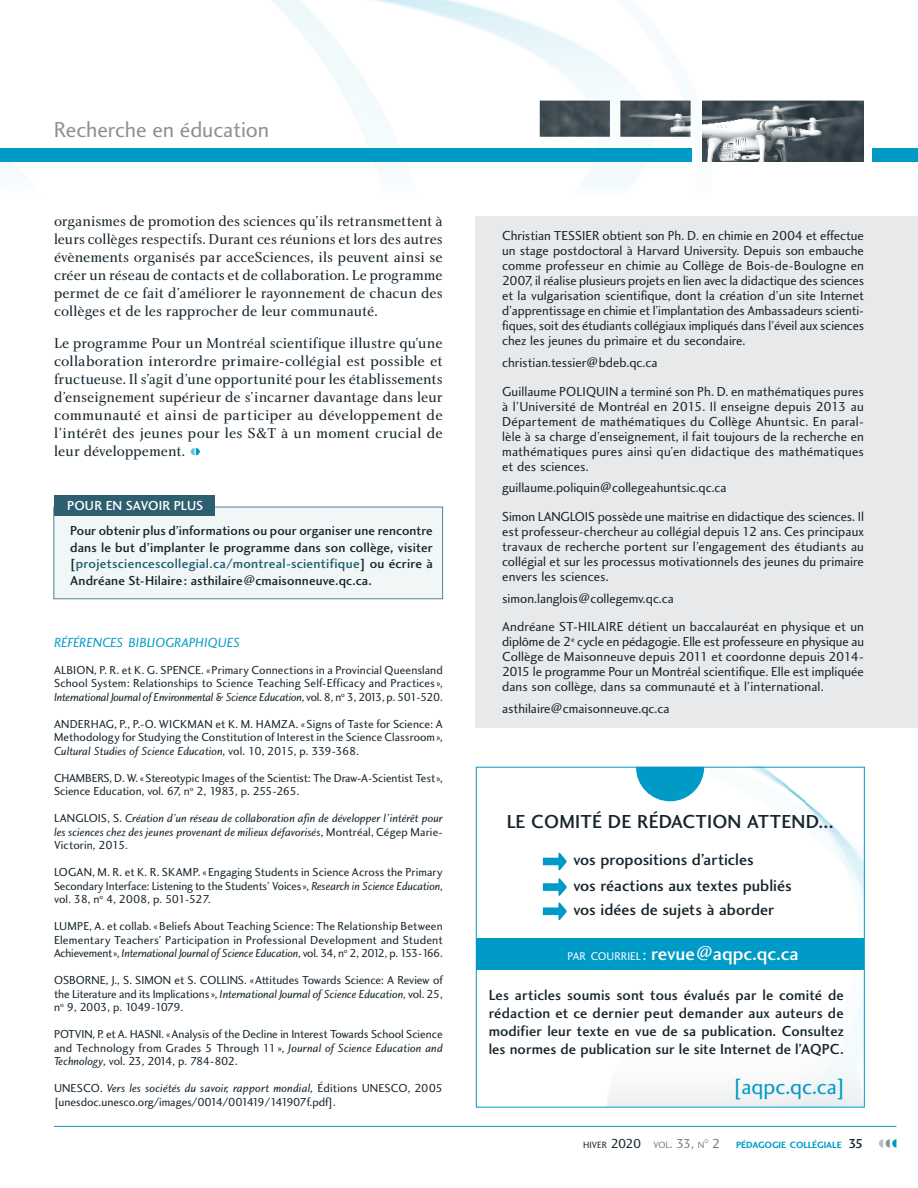
<style>
.page{position:relative;width:918px;height:1188px;background:#fff}
.page>*{position:absolute;margin:0;border:0;box-sizing:border-box;transform-origin:0 0}
.t1{font:22.5px "Charlotte Sans Book Plain";letter-spacing:-.005em;color:#8b9296}
.E-_texte_des_notes_e{font:22.5px "Charlotte Sans Book Plain";color:#009ac7}
.Texte_description_au{font:19.5px "Charlotte Sans Medium Plain";color:#fff}
.t2{font:19.5px "Charlotte Sans Medium Plain";letter-spacing:.01em;color:#17252d}
.E-_texte_des_notes_e-2{font:16.5px "Charlotte Sans Medium Plain";color:#17252d}
.Article__OK{font:15px/18px "Charlotte Book Plain";color:#17252d;text-align:justify}
.E-_texte_des_notes_e-3{font:15px/18px "Charlotte Sans Medium Plain";letter-spacing:.005em;color:#17252d;text-align:justify}
.t3{font:13.65px "Charlotte Sans Book Italic Plain";letter-spacing:-.005em;color:#009ac7}
.Texte_description_au-2{font:13.5px/15px "Charlotte Sans Book Plain";color:#17252d;text-align:justify}
.Article__OK-2{font:13.5px/16.5px "Charlotte Sans Medium Plain";letter-spacing:.01em;color:#17252d;text-align:justify}
.Article__OK-3{font:13.5px "Charlotte Sans Medium Plain";letter-spacing:.01em;color:#fff}
.References_bibliogra{font:12px/13.5px "Charlotte Sans Book Plain";color:#17252d;text-align:justify}
.References_bibliogra-2{font:12px/13.5px "Charlotte Sans Book Italic Plain";letter-spacing:.005em;color:#17252d;text-align:justify}
.t4{font:9.45px "Charlotte Sans Bold Plain";color:#009ac7}
.t5{font:9.45px "Charlotte Sans Book Plain";color:#17252d}
.t6{font:5.55px "Charlotte Sans Book Plain";color:#747c81}
.s1{color:#1f5d73}
.s2{font-family:"Charlotte Sans Book Italic Plain"}
.s3{font-family:"Charlotte Sans Book Plain"}
.s4{font-family:"Charlotte Sans Book Plain";font-size:11.55px}
.s5{font-family:"Charlotte Sans Book Plain";font-size:16.5px}
.s6{font-size:13.5px}
.s7{color:#747c81}
.s8{font-size:13.5px;color:#747c81}
.s9{font-family:"Charlotte Sans Book Plain";font-size:13.5px;color:#747c81}
.s10{font-family:"Charlotte Sans Medium Plain";font-size:13.5px;color:#17252d}
</style>
<div class="page">
<div style="left:872px;top:148px;width:46px;height:14px;background:#009ac7"></div>
<div style="left:0;top:148px;width:691px;height:14px;background:#009ac7"></div>
<svg style="left:879px;top:1139px;width:17px;height:9px"></svg>
<hr style="left:54px;top:1126px;width:842px;height:1px;background:#009ac7">
<svg style="left:191px;top:448px;width:9px;height:7px"></svg>
<div style="left:475px;top:216px;width:443px;height:512px;background:#e8e9ea"></div>
<img style="left:540px;top:101px;width:324px;height:61px">
<div style="left:54px;top:507px;width:389px;height:92px;background:#f1f6f7;border:1px solid #538191"></div>
<div style="left:54px;top:496px;width:161px;height:20px;background:#2e5f70"></div>
<img style="left:478px;top:769px;width:385px;height:233px">
<svg style="left:607px;top:1002px;width:256px;height:104px"></svg>
<svg style="left:635px;top:769px;width:69px;height:32px"></svg>
<div style="left:477px;top:939px;width:387px;height:31px;background:#009ac7"></div>
<svg style="left:543px;top:853px;width:24px;height:17px"></svg>
<svg style="left:543px;top:878px;width:24px;height:18px"></svg>
<svg style="left:543px;top:902px;width:24px;height:18px"></svg>
<div style="left:476px;top:767px;width:389px;height:341px;border:1px solid #009ac7"></div>
<p class="t1" style="left:54px;top:116px;width:217px">Recherche en éducation</p>
<p class="Article__OK" style="left:54px;top:212px;width:390px">organismes de promotion des sciences qu’ils retransmettent à leurs collèges respectifs. Durant ces réunions et lors des autres évènements organisés par acceSciences, ils peuvent ainsi se créer un réseau de contacts et de collaboration. Le programme permet de ce fait d’améliorer le rayonnement de chacun des collèges et de les rapprocher de leur communauté.</p>
<p class="Article__OK" style="left:54px;top:334px;width:390px">Le programme Pour un Montréal scientifique illustre qu’une collaboration interordre primaire-collégial est possible et fructueuse. Il s’agit d’une opportunité pour les établissements d’enseignement supérieur de s’incarner davantage dans leur communauté et ainsi de participer au développement de l’intérêt des jeunes pour les S&amp;T à un moment crucial de leur développement.</p>
<p class="Article__OK-3" style="left:67px;top:498px;width:138px">POUR EN SAVOIR PLUS</p>
<p class="Article__OK-2" style="left:70px;top:522px;width:364px">Pour obtenir plus d’informations ou pour organiser une rencontre dans le but d’implanter le programme dans son collège, visiter [<span class="s1">projetsciencescollegial.ca/montreal-scientifique</span>] ou écrire à Andréane St-Hilaire : asthilaire@cmaisonneuve.qc.ca.</p>
<p class="t3" style="left:54px;top:634px;width:188px">RÉFÉRENCES BIBLIOGRAPHIQUES</p>
<p class="References_bibliogra" style="left:54px;top:663px;width:390px">ALBION, P. R. et K. G. SPENCE. «Primary Connections in a Provincial Queensland School System: Relationships to Science Teaching Self-Efficacy and Practices », <span class="s2">International Journal of Environmental &amp; Science Education</span>, vol. 8, n<sup>o</sup> 3, 2013, p. 501-520.</p>
<p class="References_bibliogra" style="left:54px;top:717px;width:390px">ANDERHAG, P., P.-O. WICKMAN et K. M. HAMZA. «Signs of Taste for Science: A Methodology for Studying the Constitution of Interest in the Science Classroom», <span class="s2">Cultural Studies of Science Education</span>, vol. 10, 2015, p. 339-368.</p>
<p class="References_bibliogra" style="left:54px;top:771px;width:390px">CHAMBERS, D. W. «Stereotypic Images of the Scientist: The Draw-A-Scientist Test»,<br>Science Education, vol. 67, n<sup>o</sup> 2, 1983, p. 255-265.</p>
<p class="References_bibliogra-2" style="left:54px;top:811px;width:390px"><span class="s3">LANGLOIS, S.</span> Création d’un réseau de collaboration afin de développer l’intérêt pour les sciences chez des jeunes provenant de milieux défavorisés<span class="s3">, Montréal, Cégep Marie-Victorin, 2015.</span></p>
<p class="References_bibliogra" style="left:54px;top:865px;width:390px">LOGAN, M. R. et K. R. SKAMP. «Engaging Students in Science Across the Primary Secondary Interface: Listening to the Students’ Voices », <span class="s2">Research in Science Education</span>, vol. 38, n<sup>o</sup> 4, 2008, p. 501-527.</p>
<p class="References_bibliogra" style="left:54px;top:919px;width:390px">LUMPE, A. et collab. «Beliefs About Teaching Science: The Relationship Between Elementary Teachers’ Participation in Professional Development and Student Achievement», <span class="s2">International Journal of Science Education</span>, vol. 34, n<sup>o</sup> 2, 2012, p. 153-166.</p>
<p class="References_bibliogra" style="left:54px;top:973px;width:390px">OSBORNE, J., S. SIMON et S. COLLINS. «Attitudes Towards Science: A Review of the Literature and its Implications », <span class="s2">International Journal of Science Education</span>, vol. 25, n<sup>o</sup> 9, 2003, p. 1049-1079.</p>
<p class="References_bibliogra" style="left:54px;top:1027px;width:390px">POTVIN, P. et A. HASNI. «Analysis of the Decline in Interest Towards School Science and Technology from Grades 5 Through 11», <span class="s2">Journal of Science Education and Technology</span>, vol. 23, 2014, p. 784-802.</p>
<p class="References_bibliogra" style="left:54px;top:1081px;width:390px">UNESCO. <span class="s2">Vers les sociétés du savoir, rapport mondial,</span> Éditions UNESCO, 2005 [unesdoc.unesco.org/images/0014/001419/141907f.pdf].</p>
<p class="Texte_description_au-2" style="left:502px;top:228px;width:363px">Christian TESSIER obtient son Ph. D. en chimie en 2004 et effectue un stage postdoctoral à Harvard University. Depuis son embauche comme professeur en chimie au Collège de Bois-de-Boulogne en 2007, il réalise plusieurs projets en lien avec la didactique des sciences et la vulgarisation scientifique, dont la création d’un site Internet d’apprentissage en chimie et l’implantation des Ambassadeurs scienti&shy;fiques, soit des étudiants collégiaux impliqués dans l’éveil aux sciences chez les jeunes du primaire et du secondaire.</p>
<p class="Texte_description_au-2" style="left:502px;top:355px;width:157px">christian.tessier@bdeb.qc.ca</p>
<p class="Texte_description_au-2" style="left:502px;top:384px;width:363px">Guillaume POLIQUIN a terminé son Ph. D. en mathématiques pures à l’Université de Montréal en 2015. Il enseigne depuis 2013 au Département de mathématiques du Collège Ahuntsic. En paral&shy;lèle à sa charge d’enseignement, il fait toujours de la recherche en mathématiques pures ainsi qu’en didactique des mathématiques et des sciences.</p>
<p class="Texte_description_au-2" style="left:502px;top:480px;width:226px">guillaume.poliquin@collegeahuntsic.qc.ca</p>
<p class="Texte_description_au-2" style="left:502px;top:509px;width:363px">Simon LANGLOIS possède une maitrise en didactique des sciences. Il est professeur-chercheur au collégial depuis 12 ans. Ces principaux travaux de recherche portent sur l’engagement des étudiants au collégial et sur les processus motivationnels des jeunes du primaire envers les sciences.</p>
<p class="Texte_description_au-2" style="left:502px;top:591px;width:173px">simon.langlois@collegemv.qc.ca</p>
<p class="Texte_description_au-2" style="left:502px;top:619px;width:363px">Andréane ST-HILAIRE détient un baccalauréat en physique et un diplôme de 2<sup>e</sup> cycle en pédagogie. Elle est professeure en physique au Collège de Maisonneuve depuis 2011 et coordonne depuis 2014- 2015 le programme Pour un Montréal scientifique. Elle est impliquée dans son collège, dans sa communauté et à l’international.</p>
<p class="Texte_description_au-2" style="left:502px;top:701px;width:169px">asthilaire@cmaisonneuve.qc.ca</p>
<p class="t2" style="left:507px;top:810px;width:328px">LE COMITÉ DE RÉDACTION ATTEND...</p>
<p class="E-_texte_des_notes_e-2" style="left:573px;top:850px;width:182px">vos propositions d’articles</p>
<p class="E-_texte_des_notes_e-2" style="left:573px;top:875px;width:220px">vos réactions aux textes publiés</p>
<p class="E-_texte_des_notes_e-2" style="left:573px;top:900px;width:202px">vos idées de sujets à aborder</p>
<p class="Texte_description_au" style="left:568px;top:942px;width:233px"><span class="s4">PAR COURRIEL</span> <span class="s5">:</span> revue@aqpc.qc.ca</p>
<p class="E-_texte_des_notes_e-3" style="left:489px;top:986px;width:357px">Les articles soumis sont tous évalués par le comité de rédaction et ce dernier peut demander aux auteurs de modifier leur texte en vue de sa publication. Consultez les normes de publication sur le site Internet de l’AQPC.</p>
<p class="E-_texte_des_notes_e" style="left:733px;top:1073px;width:114px">[aqpc.qc.ca]</p>
<p class="t5" style="left:583px;top:1139px;width:123px">HIVER <span class="s6">2020</span> <span class="s7">VOL</span><span class="s8">. 33,</span> <span class="s7">N</span></p>
<p class="t6" style="left:704px;top:1138px;width:6px">O</p>
<p class="t4" style="left:712px;top:1139px;width:153px"><span class="s9">2</span> PÉDAGOGIE COLLÉGIALE <span class="s10">35</span></p>
</div>
